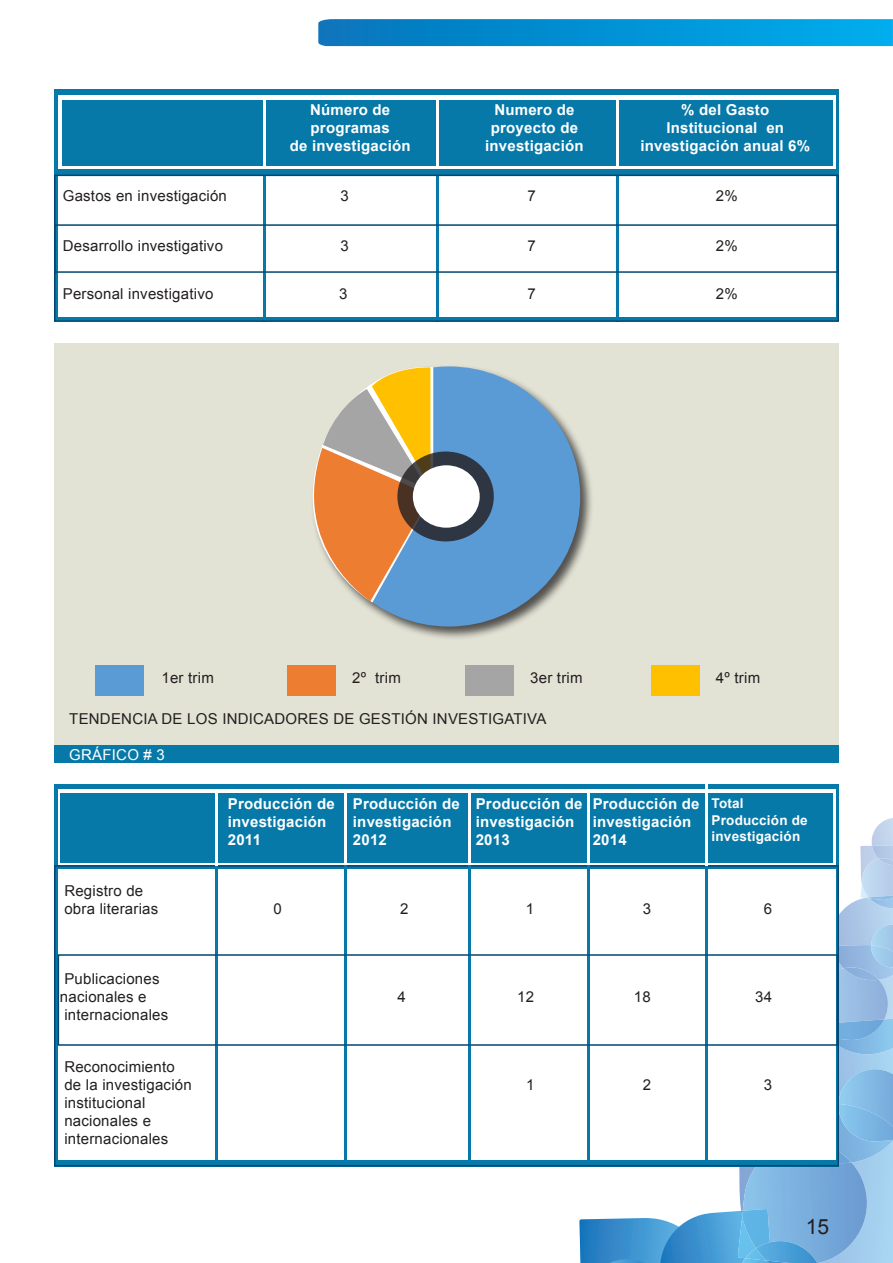
<style>
.page{position:relative;width:893px;height:1263px;background:#fff}
.page>*{position:absolute;margin:0;border:0;box-sizing:border-box;transform-origin:0 0}
.t1{font:21px "Arial";color:#231f20}
.t2{font:15px "Arial";letter-spacing:.015em;color:#231f20}
.t3{font:700 15px/18px "Arial";letter-spacing:.015em;color:#fff}
.t4{font:15px "Arial";letter-spacing:.015em;color:#fff}
.t5{font:700 13.5px/16.2px "Arial";letter-spacing:.015em;color:#fff}
</style>
<div class="page">
<svg style="left:579px;top:818px;width:314px;height:445px"></svg>
<img style="left:872px;top:845px;width:21px;height:20px">
<img style="left:879px;top:858px;width:14px;height:7px">
<svg style="left:318px;top:19px;width:575px;height:27px;background:#0391d4"></svg>
<div style="left:54px;top:90px;width:785px;height:85px;background:#0779a9"></div>
<div style="left:58px;top:96px;width:777px;height:73px;background:linear-gradient(to right,#fff,#fff)"></div>
<hr style="left:616px;top:94px;width:3px;height:228px;background:#0779a9">
<hr style="left:436px;top:96px;width:2px;height:225px;background:#0779a9">
<hr style="left:263px;top:95px;width:3px;height:227px;background:#0779a9">
<div style="left:54px;top:175px;width:785px;height:147px;border:2px solid #024670"></div>
<div style="left:54px;top:224px;width:785px;height:49px;border:2px solid #024670"></div>
<div style="left:62px;top:100px;width:771px;height:65px;background:#0779a9"></div>
<hr style="left:436px;top:96px;width:2px;height:73px;background:#fff">
<hr style="left:263px;top:96px;width:3px;height:73px;background:#fff">
<hr style="left:616px;top:96px;width:3px;height:73px;background:#fff">
<div style="left:54px;top:343px;width:785px;height:403px;background:#e2e3d5"></div>
<div style="left:310px;top:364px;width:285px;height:277px;background:#231f20;opacity:.75"></div>
<div style="left:317px;top:366px;width:263px;height:260px;background:#5b9bd5;border-radius:50%"></div>
<svg style="left:310px;top:364px;width:123px;height:238px"></svg>
<div style="left:95px;top:666px;width:49px;height:30px;background:#5b9bd5"></div>
<div style="left:287px;top:666px;width:49px;height:30px;background:#ed7d31"></div>
<div style="left:465px;top:666px;width:49px;height:30px;background:#a5a5a5"></div>
<div style="left:651px;top:666px;width:49px;height:30px;background:#ffc000"></div>
<svg style="left:397px;top:451px;width:97px;height:90px;background:#393a3d"></svg>
<div style="left:413px;top:465px;width:67px;height:63px;background:#fff;border-radius:50%"></div>
<div style="left:54px;top:746px;width:785px;height:17px;background:#0779a9"></div>
<div style="left:54px;top:784px;width:785px;height:88px;background:#0779a9"></div>
<div style="left:58px;top:789px;width:777px;height:76px;background:linear-gradient(to right,#fff,#fff)"></div>
<div style="left:58px;top:869px;width:777px;height:290px;background:#fff"></div>
<div style="left:54px;top:865px;width:785px;height:301px;border:2px solid #024670"></div>
<hr style="left:215px;top:790px;width:3px;height:373px;background:#0779a9">
<hr style="left:344px;top:789px;width:3px;height:373px;background:#0779a9">
<hr style="left:469px;top:789px;width:2px;height:373px;background:#0779a9">
<hr style="left:587px;top:789px;width:3px;height:373px;background:#0779a9">
<hr style="left:705px;top:789px;width:3px;height:373px;background:#0779a9">
<div style="left:60px;top:793px;width:773px;height:69px;background:#0779a9"></div>
<hr style="left:215px;top:790px;width:3px;height:76px;background:#fff">
<hr style="left:344px;top:789px;width:3px;height:76px;background:#fff">
<hr style="left:469px;top:789px;width:2px;height:76px;background:#fff">
<hr style="left:705px;top:784px;width:3px;height:81px;background:#fff">
<hr style="left:587px;top:789px;width:3px;height:76px;background:#fff">
<p class="t3" style="left:310px;top:101px;width:82px">Número de</p>
<p class="t3" style="left:311px;top:119px;width:81px">programas</p>
<p class="t3" style="left:290px;top:137px;width:122px">de investigación</p>
<p class="t3" style="left:494px;top:101px;width:82px">Numero de</p>
<p class="t3" style="left:491px;top:119px;width:89px">proyecto de</p>
<p class="t3" style="left:485px;top:137px;width:100px">investigación</p>
<p class="t3" style="left:681px;top:101px;width:90px">% del Gasto</p>
<p class="t3" style="left:666px;top:119px;width:119px">Institucional en</p>
<p class="t3" style="left:640px;top:137px;width:171px">investigación anual 6%</p>
<p class="t2" style="left:63px;top:186px;width:166px">Gastos en investigación</p>
<p class="t2" style="left:340px;top:186px;width:10px">3</p>
<p class="t2" style="left:527px;top:186px;width:10px">7</p>
<p class="t2" style="left:716px;top:186px;width:23px">2%</p>
<p class="t2" style="left:63px;top:236px;width:162px">Desarrollo investigativo</p>
<p class="t2" style="left:340px;top:236px;width:10px">3</p>
<p class="t2" style="left:527px;top:236px;width:10px">7</p>
<p class="t2" style="left:716px;top:236px;width:23px">2%</p>
<p class="t2" style="left:63px;top:284px;width:152px">Personal investigativo</p>
<p class="t2" style="left:339px;top:284px;width:10px">3</p>
<p class="t2" style="left:527px;top:284px;width:10px">7</p>
<p class="t2" style="left:716px;top:284px;width:23px">2%</p>
<p class="t2" style="left:161px;top:668px;width:54px">1er trim</p>
<p class="t2" style="left:352px;top:668px;width:50px">2º trim</p>
<p class="t2" style="left:530px;top:668px;width:54px">3er trim</p>
<p class="t2" style="left:716px;top:668px;width:46px">4º trim</p>
<p class="t2" style="left:69px;top:709px;width:479px">TENDENCIA DE LOS INDICADORES DE GESTIÓN INVESTIGATIVA</p>
<p class="t4" style="left:69px;top:744px;width:97px">GRÁFICO # 3</p>
<p class="t3" style="left:228px;top:796px;width:108px">Producción de investigación<br>2011</p>
<p class="t5" style="left:711px;top:796px;width:34px">Total</p>
<p class="t3" style="left:353px;top:796px;width:108px">Producción de investigación<br>2012</p>
<p class="t3" style="left:476px;top:796px;width:108px">Producción de investigación<br>2013</p>
<p class="t3" style="left:593px;top:796px;width:108px">Producción de investigación<br>2014</p>
<p class="t5" style="left:711px;top:812px;width:98px">Producción de investigación</p>
<p class="t2" style="left:64px;top:881px;width:80px">Registro de</p>
<p class="t2" style="left:64px;top:899px;width:96px">obra literarias</p>
<p class="t2" style="left:273px;top:899px;width:10px">0</p>
<p class="t2" style="left:400px;top:899px;width:10px">2</p>
<p class="t2" style="left:526px;top:899px;width:10px">1</p>
<p class="t2" style="left:643px;top:899px;width:10px">3</p>
<p class="t2" style="left:764px;top:899px;width:10px">6</p>
<p class="t2" style="left:64px;top:969px;width:97px">Publicaciones</p>
<p class="t2" style="left:60px;top:987px;width:88px">nacionales e</p>
<p class="t2" style="left:397px;top:987px;width:10px">4</p>
<p class="t2" style="left:517px;top:987px;width:18px">12</p>
<p class="t2" style="left:634px;top:987px;width:18px">18</p>
<p class="t2" style="left:755px;top:987px;width:18px">34</p>
<p class="t2" style="left:64px;top:1005px;width:106px">internacionales</p>
<p class="t2" style="left:64px;top:1056px;width:112px">Reconocimiento</p>
<p class="t2" style="left:64px;top:1074px;width:129px">de la investigación</p>
<p class="t2" style="left:526px;top:1074px;width:10px">1</p>
<p class="t2" style="left:643px;top:1074px;width:10px">2</p>
<p class="t2" style="left:764px;top:1074px;width:10px">3</p>
<p class="t2" style="left:64px;top:1092px;width:83px">institucional</p>
<p class="t2" style="left:64px;top:1110px;width:88px">nacionales e</p>
<p class="t2" style="left:64px;top:1128px;width:106px">internacionales</p>
<p class="t1" style="left:806px;top:1212px;width:25px">15</p>
</div>
